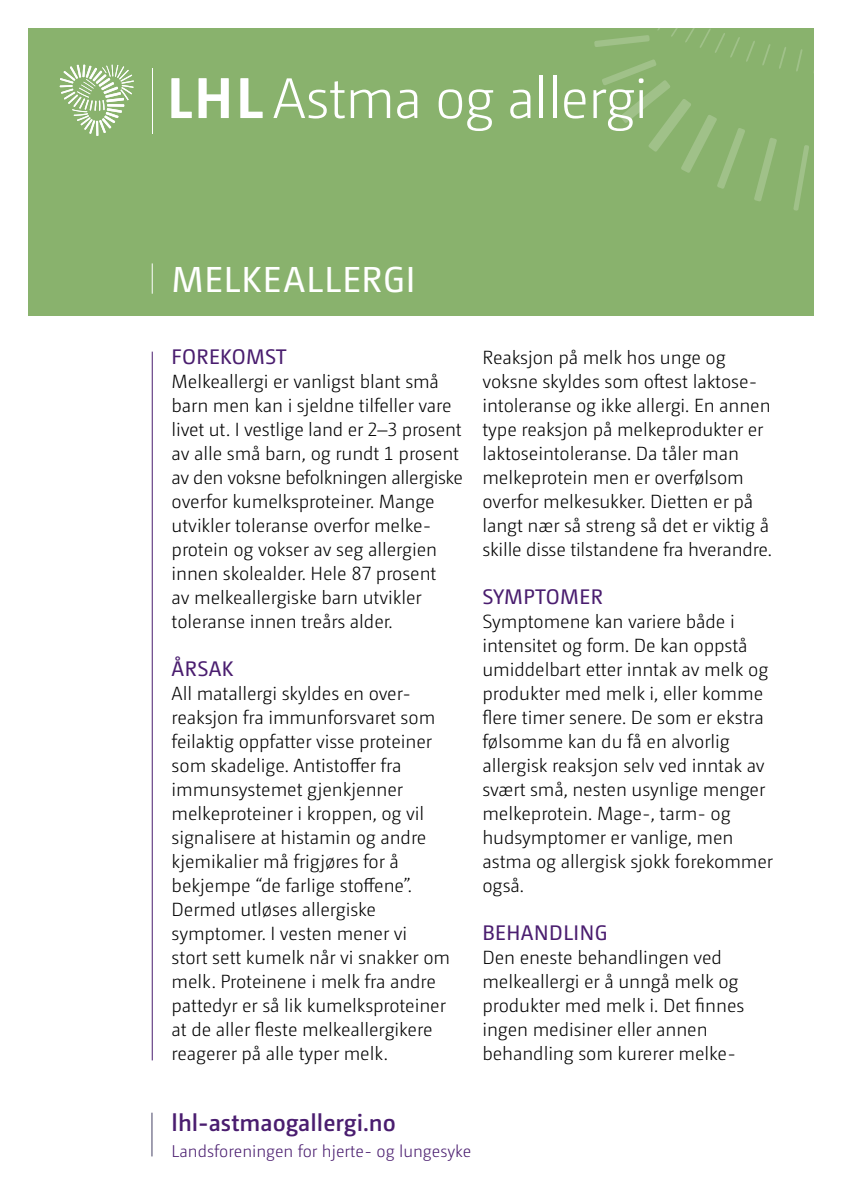
<style>
.page{position:relative;width:842px;height:1191px;background:#fff}
.page>*{position:absolute;margin:0;border:0;box-sizing:border-box;transform-origin:0 0}
.t1{font:36px "Camingo Dos Pro";letter-spacing:.035em;color:#fff}
.t2{font:600 24px "Camingo Dos Pro";color:#4a1d6f}
.t3{font:21px "Camingo Dos Pro";letter-spacing:.02em;color:#4a1d6f}
.t4{font:300 19px/24px "Camingo Dos Pro";letter-spacing:-.005em;color:#000}
.t5{font:300 17px "Camingo Dos Pro";color:#4a1d6f}
</style>
<div class="page">
<div style="left:28px;top:28px;width:786px;height:288px;background:#89b26d"></div>
<hr style="left:152px;top:263px;width:1px;height:31px;background:#fff">
<svg style="left:796px;top:49px;width:6px;height:22px"></svg>
<svg style="left:793px;top:145px;width:16px;height:66px"></svg>
<svg style="left:273px;top:78px;width:72px;height:40px"></svg>
<svg style="left:351px;top:90px;width:39px;height:28px"></svg>
<svg style="left:397px;top:90px;width:20px;height:29px"></svg>
<svg style="left:439px;top:89px;width:54px;height:42px"></svg>
<svg style="left:510px;top:90px;width:20px;height:29px"></svg>
<hr style="left:540px;top:76px;width:3px;height:42px;background:#fff">
<hr style="left:553px;top:76px;width:3px;height:42px;background:#fff">
<svg style="left:564px;top:89px;width:21px;height:29px"></svg>
<svg style="left:593px;top:28px;width:193px;height:173px"></svg>
<svg style="left:639px;top:90px;width:4px;height:28px"></svg>
<hr style="left:152px;top:1112px;width:1px;height:44px;background:#464264">
<hr style="left:152px;top:351px;width:1px;height:709px;background:#4a1d6f">
<svg style="left:199px;top:78px;width:30px;height:40px"></svg>
<svg style="left:241px;top:78px;width:21px;height:40px"></svg>
<hr style="left:152px;top:68px;width:1px;height:66px;background:#fff">
<svg style="left:172px;top:78px;width:20px;height:40px"></svg>
<svg style="left:60px;top:65px;width:74px;height:71px"></svg>
<h1 class="t1" style="left:172px;top:259px;width:245px">MELKEALLERGI</h1>
<p class="t3" style="left:172px;top:344px;width:117px">FOREKOMST</p>
<p class="t4" style="left:172px;top:369px;width:293px">Melkeallergi er vanligst blant små barn men kan i sjeldne tilfeller vare livet ut. I vestlige land er 2–3 prosent av alle små barn, og rundt 1 prosent av den voksne befolkningen allergiske overfor kumelksproteiner. Mange utvikler toleranse overfor melke&shy;protein og vokser av seg allergien innen skolealder. Hele 87 prosent<br>av melkeallergiske barn utvikler toleranse innen treårs alder.</p>
<p class="t3" style="left:172px;top:656px;width:63px">ÅRSAK</p>
<p class="t4" style="left:172px;top:681px;width:280px">All matallergi skyldes en over&shy;reaksjon fra immunforsvaret som feilaktig oppfatter visse proteiner som skadelige. Antistoffer fra immunsystemet gjenkjenner melkeproteiner i kroppen, og vil signalisere at histamin og andre kjemikalier må frigjøres for å bekjempe “de farlige stoffene”.<br>Dermed utløses allergiske symptomer. I vesten mener vi<br>stort sett kumelk når vi snakker om melk. Proteinene i melk fra andre pattedyr er så lik kumelksproteiner at de aller fleste melkeallergikere reagerer på alle typer melk.</p>
<p class="t4" style="left:482px;top:345px;width:291px">Reaksjon på melk hos unge og voksne skyldes som oftest laktose&shy;intoleranse og ikke allergi. En annen type reaksjon på melkeprodukter er laktoseintoleranse. Da tåler man melkeprotein men er overfølsom overfor melkesukker. Dietten er på langt nær så streng så det er viktig å skille disse tilstandene fra hverandre.</p>
<p class="t3" style="left:482px;top:584px;width:122px">SYMPTOMER</p>
<p class="t4" style="left:482px;top:609px;width:292px">Symptomene kan variere både i intensitet og form. De kan oppstå umiddelbart etter inntak av melk og produkter med melk i, eller komme flere timer senere. De som er ekstra følsomme kan du få en alvorlig allergisk reaksjon selv ved inntak av svært små, nesten usynlige menger melkeprotein. Mage-, tarm- og hudsymptomer er vanlige, men astma og allergisk sjokk forekommer også.</p>
<p class="t3" style="left:482px;top:920px;width:127px">BEHANDLING</p>
<p class="t4" style="left:482px;top:945px;width:263px">Den eneste behandlingen ved melkeallergi er å unngå melk og produkter med melk i. Det finnes ingen medisiner eller annen behandling som kurerer melke-</p>
<p class="t2" style="left:172px;top:1108px;width:226px">lhl-astmaogallergi.no</p>
<p class="t5" style="left:172px;top:1141px;width:301px">Landsforeningen for hjerte- og lungesyke</p>
</div>
